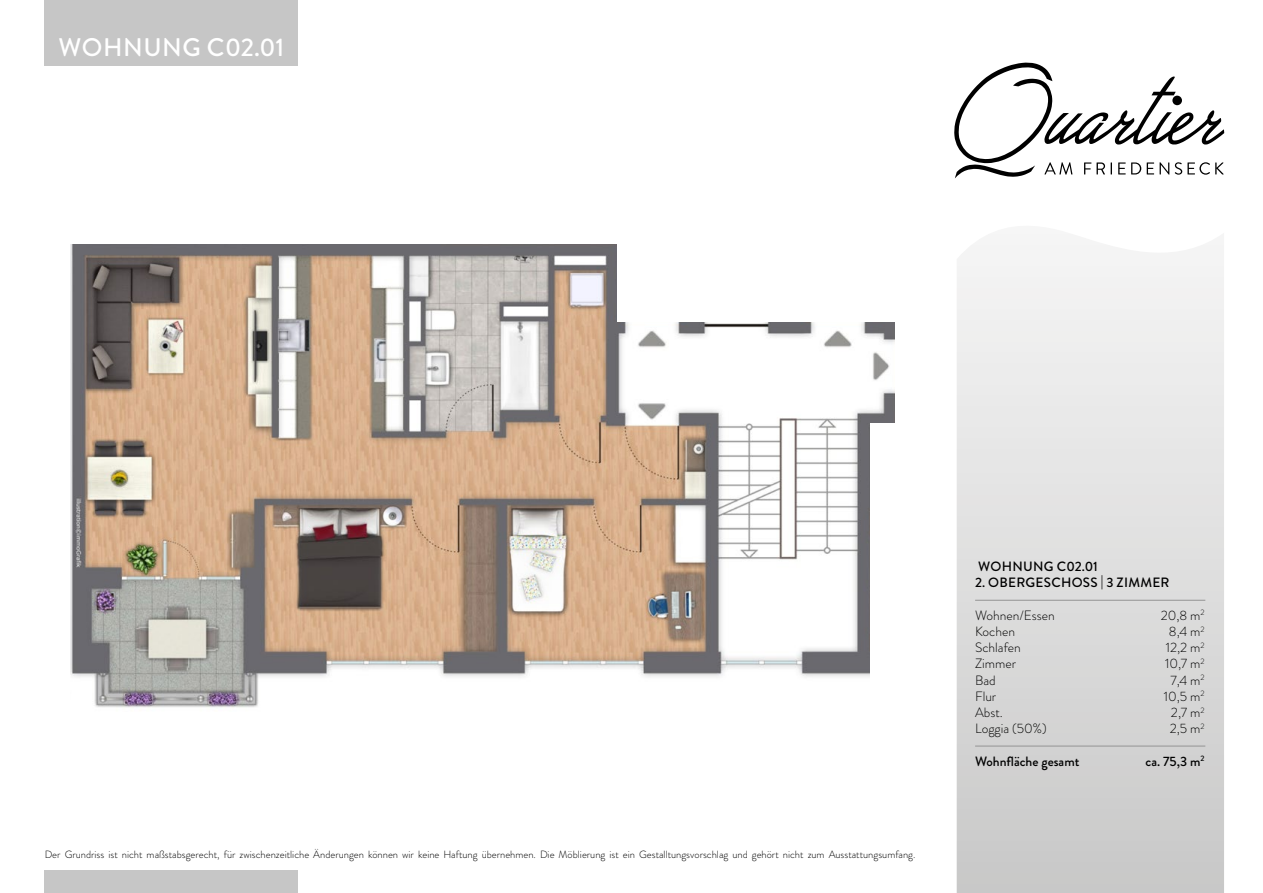
<style>
.page{position:relative;width:1263px;height:893px;background:#fff}
.page>*{position:absolute;margin:0;border:0;box-sizing:border-box;transform-origin:0 0}
.t1{font:500 25.5px "Brandon Grotesque";letter-spacing:.02em;color:#fff}
.t2{font:300 13.5px "Brandon Grotesque";color:#000}
.t3{font:500 13.5px "Brandon Grotesque";letter-spacing:.02em;color:#000}
.t4{font:500 13.5px "Brandon Grotesque";color:#000}
.t5{font:300 10.5px "Brandon Grotesque";color:#000}
</style>
<div class="page">
<svg style="left:954px;top:62px;width:270px;height:116px"></svg>
<svg style="left:957px;top:245px;width:267px;height:648px;background:#dedede"></svg>
<div style="left:45px;top:0;width:253px;height:65px;background:#c6c6c6"></div>
<div style="left:45px;top:870px;width:253px;height:23px;background:#c6c6c6"></div>
<hr style="left:975px;top:600px;width:230px;height:1px;background:#949494">
<hr style="left:975px;top:746px;width:230px;height:1px;background:#949494">
<img style="left:70px;top:245px;width:825px;height:463px">
<div style="left:617px;top:226px;width:304px;height:96px;background:#fff"></div>
<div style="left:870px;top:423px;width:47px;height:266px;background:#fff"></div>
<h1 class="t1" style="left:59px;top:30px;width:227px">WOHNUNG C02.01</h1>
<p class="t5" style="left:45px;top:847px;width:872px">Der Grundriss ist nicht maßstabsgerecht, für zwischenzeitliche Änderungen können wir keine Haftung übernehmen. Die Möblierung ist ein Gestalltungsvorschlag und gehört nicht zum Ausstattungsumfang.</p>
<p class="t3" style="left:978px;top:557px;width:121px">WOHNUNG C02.01</p>
<p class="t3" style="left:975px;top:573px;width:196px">2. OBERGESCHOSS | 3 ZIMMER</p>
<p class="t2" style="left:975px;top:606px;width:81px">Wohnen/Essen</p>
<p class="t2" style="left:1161px;top:606px;width:45px">20,8 m<sup>2</sup></p>
<p class="t2" style="left:975px;top:622px;width:42px">Kochen</p>
<p class="t2" style="left:1169px;top:622px;width:37px">8,4 m<sup>2</sup></p>
<p class="t2" style="left:975px;top:638px;width:47px">Schlafen</p>
<p class="t2" style="left:1166px;top:638px;width:40px">12,2 m<sup>2</sup></p>
<p class="t2" style="left:975px;top:655px;width:42px">Zimmer</p>
<p class="t2" style="left:1165px;top:655px;width:41px">10,7 m<sup>2</sup></p>
<p class="t2" style="left:975px;top:671px;width:22px">Bad</p>
<p class="t2" style="left:1170px;top:671px;width:36px">7,4 m<sup>2</sup></p>
<p class="t2" style="left:975px;top:687px;width:23px">Flur</p>
<p class="t2" style="left:1164px;top:687px;width:42px">10,5 m<sup>2</sup></p>
<p class="t2" style="left:975px;top:703px;width:29px">Abst.</p>
<p class="t2" style="left:1171px;top:703px;width:35px">2,7 m<sup>2</sup></p>
<p class="t2" style="left:975px;top:719px;width:73px">Loggia (50%)</p>
<p class="t2" style="left:1170px;top:719px;width:36px">2,5 m<sup>2</sup></p>
<p class="t4" style="left:975px;top:752px;width:106px">Wohnfläche gesamt</p>
<p class="t3" style="left:1145px;top:752px;width:61px">ca. 75,3 m<sup>2</sup></p>
</div>
